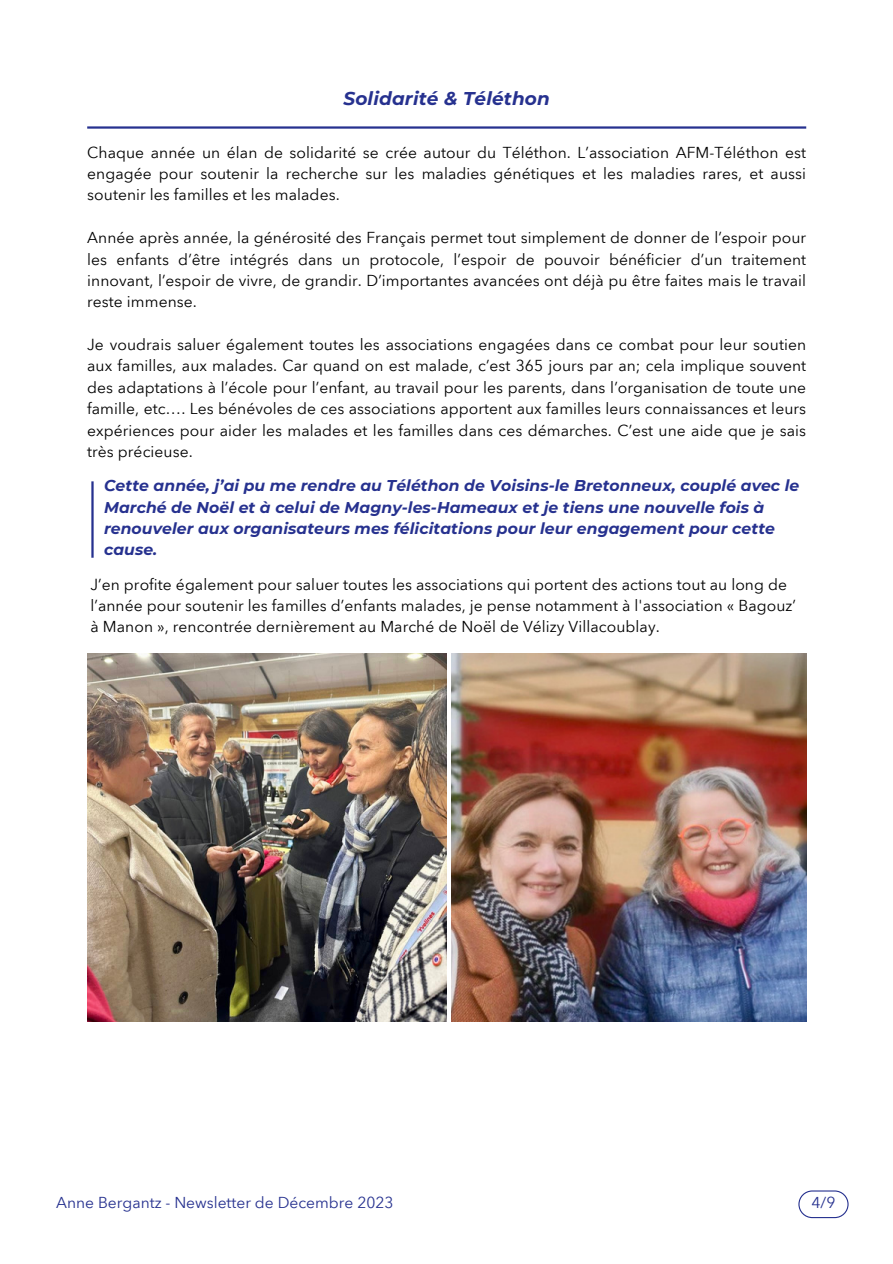
<style>
.page{position:relative;width:893px;height:1264px;background:#fff}
.page>*{position:absolute;margin:0;border:0;box-sizing:border-box;transform-origin:0 0}
.t1{font:italic 700 18.45px "Montserrat";letter-spacing:.01em;color:#26318f}
.t2{font:15.6px/21.3px "Avenir Next Arabic";letter-spacing:.005em;color:#000;text-align:justify}
.t3{font:italic 700 15.6px/21.3px "Montserrat";letter-spacing:.005em;color:#26318f}
.t4{font:15.6px "Avenir Next Arabic";color:#26318f}
</style>
<div class="page">
<img style="left:87px;top:653px;width:359px;height:368px">
<img style="left:451px;top:653px;width:355px;height:368px">
<hr style="left:87px;top:126px;width:719px;height:3px;background:#26318f">
<svg style="left:798px;top:1190px;width:50px;height:28px"></svg>
<hr style="left:91px;top:481px;width:3px;height:76px;background:#26318f">
<p class="t1" style="left:343px;top:87px;width:208px">Solidarité &amp; Téléthon</p>
<h1 class="t2" style="left:87px;top:141px;width:720px">Chaque année un élan de solidarité se crée autour du Téléthon. L’association AFM-Téléthon est engagée pour soutenir la recherche sur les maladies génétiques et les maladies rares, et aussi soutenir les familles et les malades.</h1>
<p class="t2" style="left:87px;top:227px;width:720px">Année après année, la générosité des Français permet tout simplement de donner de l’espoir pour les enfants d’être intégrés dans un protocole, l’espoir de pouvoir bénéficier d’un traitement innovant, l’espoir de vivre, de grandir. D’importantes avancées ont déjà pu être faites mais le travail reste immense.</p>
<p class="t2" style="left:87px;top:334px;width:720px">Je voudrais saluer également toutes les associations engagées dans ce combat pour leur soutien aux familles, aux malades. Car quand on est malade, c’est 365 jours par an; cela implique souvent des adaptations à l’école pour l’enfant, au travail pour les parents, dans l’organisation de toute une famille, etc…. Les bénévoles de ces associations apportent aux familles leurs connaissances et leurs expériences pour aider les malades et les familles dans ces démarches. C’est une aide que je sais très précieuse.</p>
<p class="t3" style="left:104px;top:475px;width:696px">Cette année, j’ai pu me rendre au Téléthon de Voisins-le Bretonneux, couplé avec le Marché de Noël et à celui de Magny-les-Hameaux et je tiens une nouvelle fois à renouveler aux organisateurs mes félicitations pour leur engagement pour cette cause.</p>
<p class="t2" style="left:90px;top:573px;width:707px;text-align:left">J’en profite également pour saluer toutes les associations qui portent des actions tout au long de l’année pour soutenir les familles d’enfants malades, je pense notamment à l'association « Bagouz’ à Manon », rencontrée dernièrement au Marché de Noël de Vélizy Villacoublay.</p>
<p class="t4" style="left:56px;top:1193px;width:339px">Anne Bergantz - Newsletter de Décembre 2023</p>
<p class="t4" style="left:811px;top:1193px;width:25px">4/9</p>
</div>
